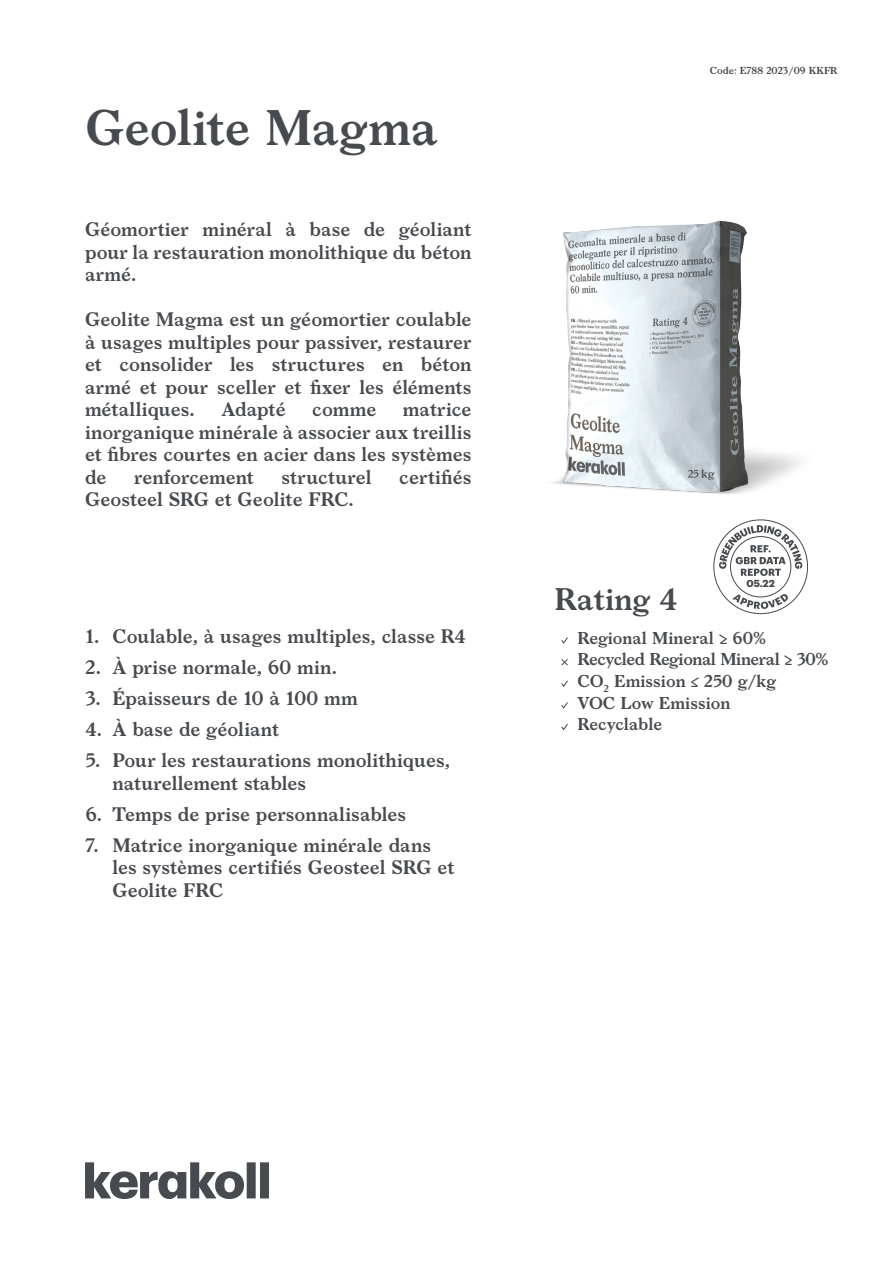
<style>
.page{position:relative;width:893px;height:1263px;background:#fff}
.page>*{position:absolute;margin:0;border:0;box-sizing:border-box;transform-origin:0 0}
.notag_cover_nome_pr{font:600 48px "Larish Neue";color:#474a4e}
.cover_eco{font:600 30px "Larish Neue";color:#474a4e}
.cover_descrizione_pr{font:600 18.75px/22.5px "Larish Neue";color:#474a4e;text-align:justify}
.notag_cover_voci_ra{font:600 16.5px "Larish Neue";color:#474a4e}
.notag_cover_voci_ra-2{font:600 16.5px "Larish Neue";letter-spacing:-.025em;color:#474a4e}
.cover_datareport{font:700 10.05px "Graphik";color:#474a4e}
.t1{font:600 9.75px "Larish Neue";color:#474a4e}
</style>
<div class="page">
<svg style="left:713px;top:519px;width:95px;height:95px"></svg>
<svg style="left:85px;top:1162px;width:184px;height:37px"></svg>
<img style="left:552px;top:221px;width:248px;height:273px">
<svg style="left:561px;top:637px;width:7px;height:7px"></svg>
<svg style="left:561px;top:659px;width:7px;height:7px"></svg>
<svg style="left:561px;top:680px;width:7px;height:7px"></svg>
<svg style="left:561px;top:702px;width:7px;height:7px"></svg>
<svg style="left:561px;top:724px;width:7px;height:7px"></svg>
<p class="notag_cover_nome_pr" style="left:85px;top:91px;width:354px">Geolite Magma</p>
<p class="cover_descrizione_pr" style="left:85px;top:217px;width:388px">Géomortier minéral à base de géoliant pour la restauration monolithique du béton armé.</p>
<p class="cover_descrizione_pr" style="left:85px;top:307px;width:388px">Geolite Magma est un géomortier coulable à usages multiples pour passiver, restaurer et consolider les structures en béton armé et pour sceller et fixer les éléments métalliques.</p>
<p class="cover_descrizione_pr" style="left:221px;top:397px;width:66px">Adapté</p>
<p class="cover_descrizione_pr" style="left:312px;top:397px;width:66px">comme</p>
<p class="cover_descrizione_pr" style="left:85px;top:397px;width:388px;text-indent:318px">matrice inorganique minérale à associer aux treillis et fibres courtes en acier dans les systèmes de</p>
<p class="cover_descrizione_pr" style="left:134px;top:464px;width:121px">renforcement</p>
<p class="cover_descrizione_pr" style="left:282px;top:464px;width:91px">structurel</p>
<p class="cover_descrizione_pr" style="left:399px;top:464px;width:74px">certifiés</p>
<p class="cover_descrizione_pr" style="left:85px;top:487px;width:270px">Geosteel SRG et Geolite FRC.</p>
<p class="cover_descrizione_pr" style="left:85px;top:624px;width:382px">1. Coulable, à usages multiples, classe R4</p>
<p class="cover_descrizione_pr" style="left:85px;top:655px;width:253px">2. À prise normale, 60 min.</p>
<p class="cover_descrizione_pr" style="left:85px;top:686px;width:274px">3. Épaisseurs de 10 à 100 mm</p>
<p class="cover_descrizione_pr" style="left:85px;top:717px;width:195px">4. À base de géoliant</p>
<p class="cover_descrizione_pr" style="left:112px;top:748px;width:339px;text-indent:-27px">5. Pour les restaurations monolithiques, naturellement stables</p>
<p class="cover_descrizione_pr" style="left:85px;top:801px;width:322px">6. Temps de prise personnalisables</p>
<p class="cover_descrizione_pr" style="left:112px;top:832px;width:344px;text-align:left;text-indent:-27px">7. Matrice inorganique minérale dans les systèmes certifiés Geosteel SRG et<br>Geolite FRC</p>
<p class="t1" style="left:710px;top:63px;width:129px">Code: E788 2023/09 KKFR</p>
<p class="cover_datareport" style="left:746px;top:575px;width:30px">05.22</p>
<p class="cover_eco" style="left:554px;top:576px;width:125px">Rating 4</p>
<p class="notag_cover_voci_ra" style="left:577px;top:625px;width:190px">Regional Mineral ≥ 60%</p>
<p class="notag_cover_voci_ra-2" style="left:577px;top:647px;width:253px">Recycled Regional Mineral ≥ 30%</p>
<p class="notag_cover_voci_ra" style="left:577px;top:668px;width:200px">CO<sub>2</sub> Emission ≤ 250 g/kg</p>
<p class="notag_cover_voci_ra" style="left:577px;top:690px;width:155px">VOC Low Emission</p>
<p class="notag_cover_voci_ra" style="left:577px;top:711px;width:86px">Recyclable</p>
</div>
